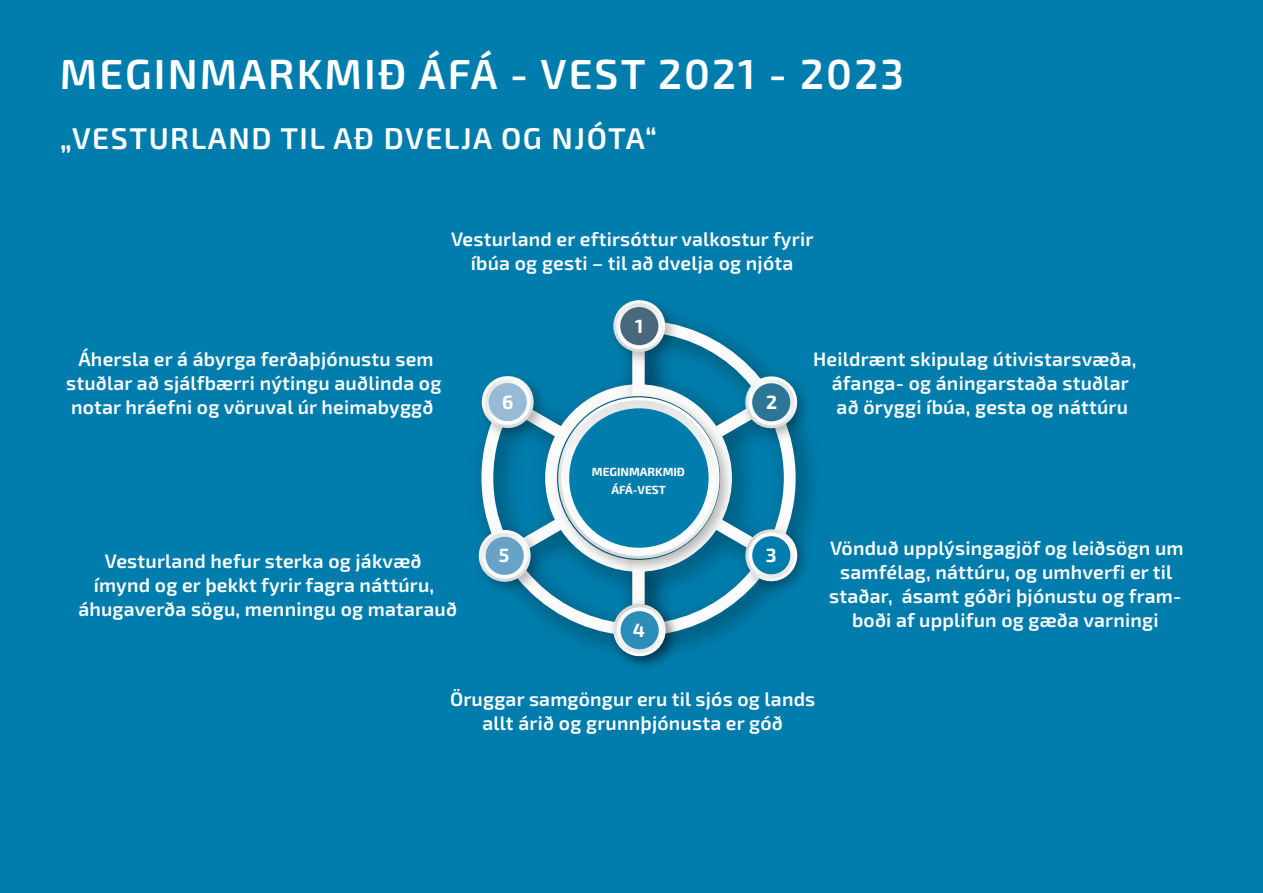
<style>
.page{position:relative;width:1263px;height:893px;background:#007dac}
.page>*{position:absolute;margin:0;border:0;box-sizing:border-box;transform-origin:0 0}
.t1{font:600 42px "Exo 2";letter-spacing:.05em;color:#fff}
.t2{font:600 30px "Exo 2";letter-spacing:.05em;color:#fff}
.t3{font:600 19.5px/24px "Exo 2";letter-spacing:.01em;color:#fff;text-align:center}
.t4{font:700 19.2px "Exo 2";color:#fff}
.t5{font:700 19.2px "Open Sans";color:#fff}
.t6{font:700 11.85px/18.3px "Exo 2";color:#fff;text-align:center}
</style>
<div class="page">
<svg style="left:551px;top:623px;width:53px;height:19px"></svg>
<svg style="left:684px;top:316px;width:117px;height:326px"></svg>
<img style="left:611px;top:299px;width:73px;height:34px">
<svg style="left:615px;top:302px;width:49px;height:49px"></svg>
<div style="left:613px;top:300px;width:52px;height:52px;border:3px solid #fff;border-radius:50%"></div>
<div style="left:620px;top:307px;width:38px;height:38px;background:#49687c;border-radius:50%"></div>
<img style="left:799px;top:367px;width:15px;height:81px">
<img style="left:799px;top:520px;width:16px;height:80px">
<svg style="left:478px;top:333px;width:321px;height:290px"></svg>
<img style="left:604px;top:595px;width:81px;height:75px">
<svg style="left:615px;top:606px;width:49px;height:49px"></svg>
<div style="left:614px;top:604px;width:52px;height:52px;border:3px solid #fff;border-radius:50%"></div>
<div style="left:621px;top:611px;width:38px;height:38px;background:#2b8eb8;border-radius:50%"></div>
<h1 class="t1" style="left:60px;top:49px;width:846px">MEGINMARKMIÐ ÁFÁ - VEST 2021 - 2023</h1>
<h2 class="t2" style="left:60px;top:121px;width:599px">„VESTURLAND TIL AÐ DVELJA OG NJÓTA“</h2>
<p class="t3" style="left:451px;top:227px;width:364px">Vesturland er eftirsóttur valkostur fyrir íbúa og gesti – til að dvelja og njóta</p>
<p class="t3" style="left:66px;top:348px;width:377px">Áhersla er á ábyrga ferðaþjónustu sem stuðlar að sjálfbærri nýtingu auðlinda og notar hráefni og vöruval úr heimabyggð</p>
<p class="t3" style="left:78px;top:550px;width:380px">Vesturland hefur sterka og jákvæð<br>ímynd og er þekkt fyrir fagra náttúru, áhugaverða sögu, menningu og matarauð</p>
<p class="t4" style="left:635px;top:315px;width:10px">1</p>
<p class="t4" style="left:502px;top:390px;width:13px">6</p>
<p class="t4" style="left:766px;top:391px;width:12px">3</p>
<p class="t4" style="left:766px;top:391px;width:13px">2</p>
<p class="t4" style="left:499px;top:544px;width:12px">5</p>
<p class="t6" style="left:592px;top:462px;width:95px">MEGINMARKMIÐ<br>ÁFÁ-VEST</p>
<p class="t5" style="left:628px;top:616px;width:23px">07</p>
<p class="t4" style="left:633px;top:618px;width:14px">4</p>
<p class="t4" style="left:766px;top:544px;width:12px">3</p>
<p class="t3" style="left:832px;top:348px;width:306px;text-align:left;text-indent:-19px">Heildrænt skipulag útivistarsvæða, áfanga- og áningarstaða stuðlar að öryggi íbúa, gesta og náttúru</p>
<p class="t3" style="left:829px;top:537px;width:356px">Vönduð upplýsingagjöf og leiðsögn um samfélag, náttúru, og umhverfi er til staðar, ásamt góðri þjónustu og fram&shy;boði af upplifun og gæða varningi</p>
<p class="t3" style="left:450px;top:688px;width:367px">Öruggar samgöngur eru til sjós og lands allt árið og grunnþjónusta er góð</p>
</div>
